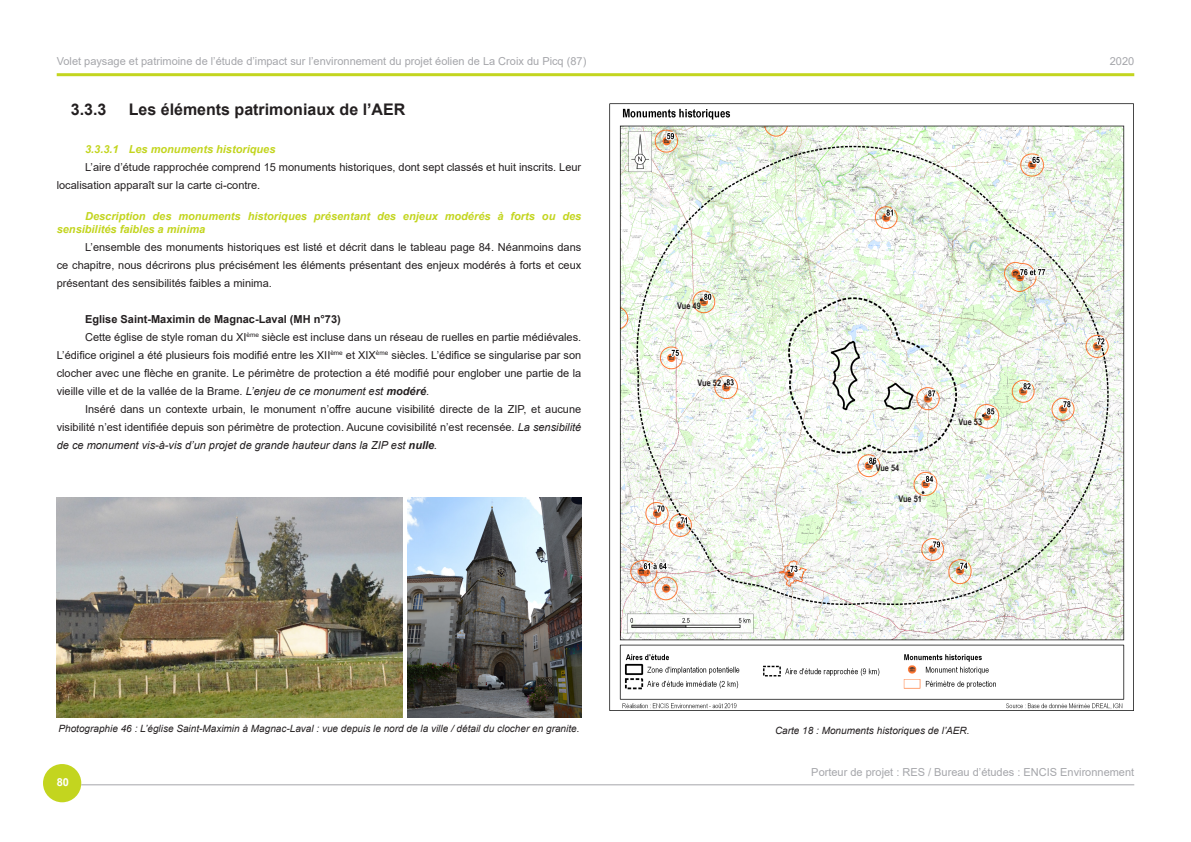
<style>
.page{position:relative;width:1191px;height:842px;background:#fff}
.page>*{position:absolute;margin:0;border:0;box-sizing:border-box;transform-origin:0 0}
.t1{font:700 16px "Arial";color:#231f20}
.Paragraphe_EI{font:11px/18px "Arial";color:#231f20;text-align:justify}
.t2{font:11px "Arial";color:#a5a6aa}
.Paragraphe_EI-2{font:italic 700 11px/13.2px "Arial";color:#c3d51f}
.Paragraphe_EI-3{font:700 11px "Arial";color:#231f20}
.t3{font:700 11px "Arial";color:#fff}
.t4{font:italic 10px "Arial";color:#231f20}
.Légende_sans_numéro{font:700 9px "Arial Narrow";color:#231f20}
.s1{font-style:italic}
.s2{font-weight:700;font-style:italic}
</style>
<div class="page">
<div style="left:43px;top:764px;width:38px;height:38px;background:#c3d51f;border-radius:50%"></div>
<hr style="left:81px;top:784px;width:1053px;height:1px;background:#a5a6aa">
<hr style="left:57px;top:73px;width:1077px;height:3px;background:#c3d51f">
<img style="left:57px;top:497px;width:345px;height:221px">
<img style="left:609px;top:103px;width:524px;height:607px">
<img style="left:407px;top:497px;width:174px;height:221px">
<p class="t2" style="left:57px;top:53px;width:531px">Volet paysage et patrimoine de l’étude d’impact sur l’environnement du projet éolien de La Croix du Picq (87)</p>
<p class="t1" style="left:71px;top:98px;width:37px">3.3.3</p>
<p class="t1" style="left:129px;top:98px;width:278px">Les éléments patrimoniaux de l’AER</p>
<p class="Paragraphe_EI-2" style="left:85px;top:142px;width:192px">3.3.3.1 Les monuments historiques</p>
<p class="Paragraphe_EI" style="left:57px;top:158px;width:526px;text-indent:28px">L’aire d’étude rapprochée comprend 15 monuments historiques, dont sept classés et huit inscrits. Leur localisation apparaît sur la carte ci-contre.</p>
<p class="Paragraphe_EI-2" style="left:57px;top:210px;width:526px;text-indent:28px">Description des monuments historiques présentant des enjeux modérés à forts ou des sensibilités faibles a minima</p>
<p class="Paragraphe_EI" style="left:57px;top:238px;width:526px;text-indent:28px">L’ensemble des monuments historiques est listé et décrit dans le tableau page 84. Néanmoins dans ce chapitre, nous décrirons plus précisément les éléments présentant des enjeux modérés à forts et ceux présentant des sensibilités faibles a minima.</p>
<p class="Paragraphe_EI-3" style="left:85px;top:311px;width:257px">Eglise Saint-Maximin de Magnac-Laval (MH n°73)</p>
<p class="Paragraphe_EI" style="left:57px;top:328px;width:526px;text-indent:28px">Cette église de style roman du XI<sup>ème</sup> siècle est incluse dans un réseau de ruelles en partie médiévales.<br>L’édifice originel a été plusieurs fois modifié entre les XII<sup>ème</sup> et XIX<sup>ème</sup> siècles. L’édifice se singularise par son clocher avec une flèche en granite. Le périmètre de protection a été modifié pour englober une partie de la vieille ville et de la vallée de la Brame. <span class="s1">L’enjeu de ce monument est</span> <span class="s2">modéré</span>.</p>
<p class="Paragraphe_EI" style="left:57px;top:400px;width:526px;text-indent:28px">Inséré dans un contexte urbain, le monument n’offre aucune visibilité directe de la ZIP, et aucune visibilité n’est identifiée depuis son périmètre de protection. Aucune covisibilité n’est recensée. <span class="s1">La sensibilité de ce monument vis-à-vis d’un projet de grande hauteur dans la ZIP est</span> <span class="s2">nulle</span><span class="s1">.</span></p>
<p class="Légende_sans_numéro" style="left:677px;top:299px;width:25px">Vue 49</p>
<p class="Légende_sans_numéro" style="left:697px;top:376px;width:25px">Vue 52</p>
<p class="Légende_sans_numéro" style="left:875px;top:461px;width:25px">Vue 54</p>
<p class="Légende_sans_numéro" style="left:898px;top:492px;width:25px">Vue 51</p>
<p class="Légende_sans_numéro" style="left:958px;top:415px;width:25px">Vue 53</p>
<p class="t4" style="left:58px;top:722px;width:522px">Photographie 46 : L’église Saint-Maximin à Magnac-Laval : vue depuis le nord de la ville / détail du clocher en granite.</p>
<p class="t4" style="left:775px;top:723px;width:196px">Carte 18 : Monuments historiques de l’AER.</p>
<p class="t2" style="left:1109px;top:53px;width:26px">2020</p>
<p class="t3" style="left:57px;top:774px;width:14px">80</p>
<p class="t2" style="left:811px;top:764px;width:324px">Porteur de projet : RES / Bureau d’études : ENCIS Environnement</p>
</div>
